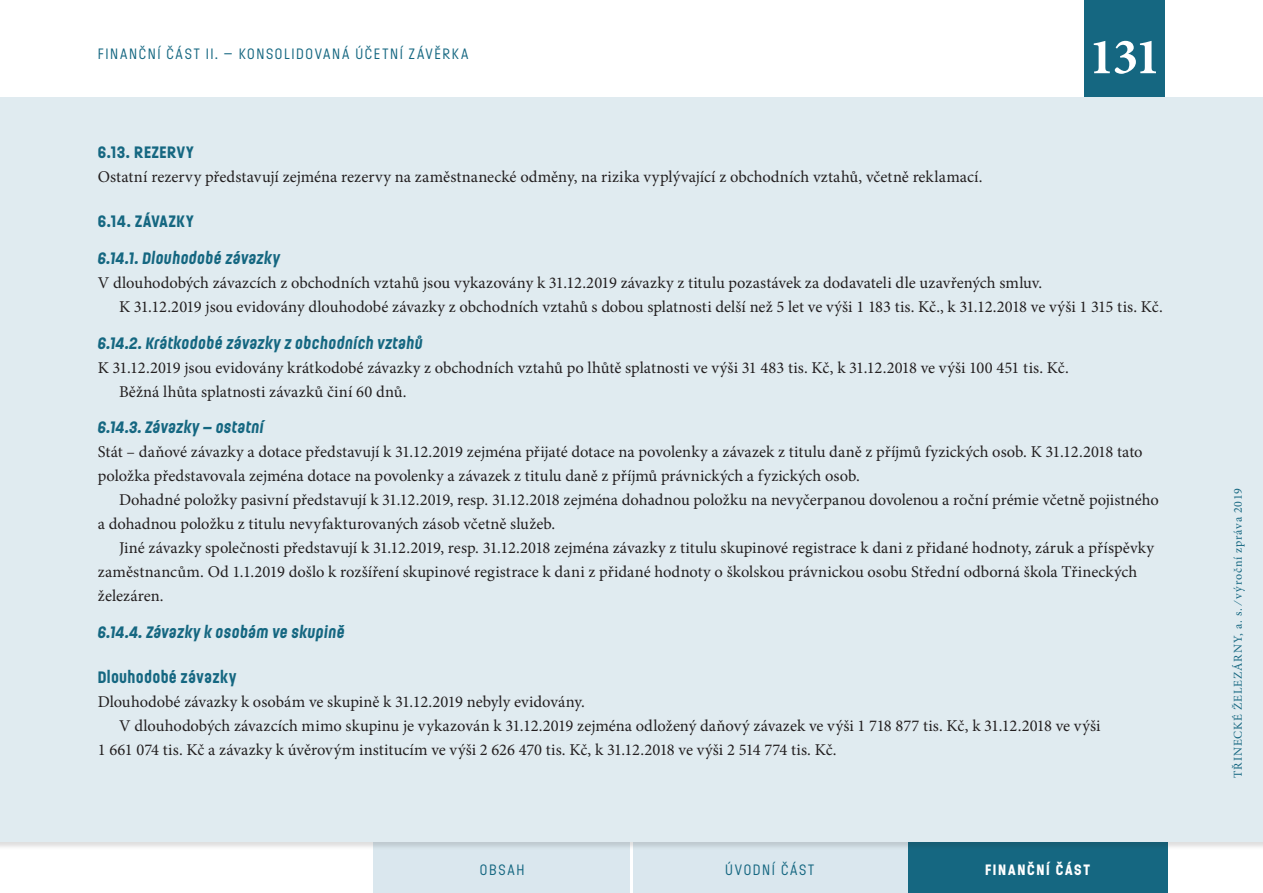
<style>
.page{position:relative;width:1263px;height:893px;background:#fff}
.page>*{position:absolute;margin:0;border:0;box-sizing:border-box;transform-origin:0 0}
.t1{font:700 51px "Minion Pro";color:#fff}
.TextFin_odsazeny{font:16.5px/24px "Minion Pro";color:#231f20}
.TextFin_neodsazeny{font:16.5px/24px "Minion Pro";color:#231f20}
.t2{font:italic 700 16.5px "Ladislav";letter-spacing:.015em;color:#156781}
.FinTit4{font:700 16.5px "Ladislav";letter-spacing:.02em;color:#156781}
.FinTit4-2{font:700 16.5px "Ladislav";letter-spacing:.045em;color:#156781}
.FinTit4-3{font:700 16.5px "Ladislav";letter-spacing:.05em;color:#156781}
.t3{font:15px "Ladislav";letter-spacing:.11em;color:#156781}
.t4{font:700 15px "Ladislav";letter-spacing:.11em;color:#fff}
.t5{font:12px "Minion Pro";letter-spacing:.07em;color:#156781}
</style>
<div class="page">
<div style="left:373px;top:840px;width:258px;height:53px;background:#dae7ee"></div>
<div style="left:631px;top:840px;width:277px;height:53px;background:#dae7ee"></div>
<div style="left:908px;top:840px;width:259px;height:53px;background:#156781"></div>
<hr style="left:630px;top:842px;width:3px;height:51px;background:#fff">
<div style="left:1084px;top:0;width:81px;height:98px;background:#156781"></div>
<div style="left:0;top:98px;width:1263px;height:744px;background:#e0ebf0"></div>
<p class="t3" style="left:98px;top:44px;width:372px">FINANČNÍ ČÁST II. – KONSOLIDOVANÁ ÚČETNÍ ZÁVĚRKA</p>
<h1 class="t1" style="left:1089px;top:21px;width:73px">131</h1>
<p class="FinTit4-2" style="left:98px;top:142px;width:97px">6.13. REZERVY</p>
<p class="TextFin_neodsazeny" style="left:98px;top:165px;width:886px">Ostatní rezervy představují zejména rezervy na zaměstnanecké odměny, na rizika vyplývající z obchodních vztahů, včetně reklamací.</p>
<p class="FinTit4-3" style="left:98px;top:211px;width:97px">6.14. ZÁVAZKY</p>
<p class="t2" style="left:98px;top:248px;width:184px">6.14.1. Dlouhodobé závazky</p>
<p class="TextFin_neodsazeny" style="left:98px;top:271px;width:946px">V dlouhodobých závazcích z obchodních vztahů jsou vykazovány k 31.12.2019 závazky z titulu pozastávek za dodavateli dle uzavřených smluv.</p>
<p class="TextFin_odsazeny" style="left:119px;top:295px;width:1045px">K 31.12.2019 jsou evidovány dlouhodobé závazky z obchodních vztahů s dobou splatnosti delší než 5 let ve výši 1 183 tis. Kč., k 31.12.2018 ve výši 1 315 tis. Kč.</p>
<p class="t2" style="left:98px;top:333px;width:326px">6.14.2. Krátkodobé závazky z obchodních vztahů</p>
<p class="TextFin_neodsazeny" style="left:98px;top:355px;width:972px">K 31.12.2019 jsou evidovány krátkodobé závazky z obchodních vztahů po lhůtě splatnosti ve výši 31 483 tis. Kč, k 31.12.2018 ve výši 100 451 tis. Kč.</p>
<p class="TextFin_odsazeny" style="left:119px;top:379px;width:289px">Běžná lhůta splatnosti závazků činí 60 dnů.</p>
<p class="t2" style="left:98px;top:417px;width:167px">6.14.3. Závazky – ostatní</p>
<p class="TextFin_neodsazeny" style="left:98px;top:440px;width:1046px">Stát – daňové závazky a dotace představují k 31.12.2019 zejména přijaté dotace na povolenky a závazek z titulu daně z příjmů fyzických osob. K 31.12.2018 tato položka představovala zejména dotace na povolenky a závazek z titulu daně z příjmů právnických a fyzických osob.</p>
<p class="TextFin_odsazeny" style="left:98px;top:488px;width:1062px;text-indent:21px">Dohadné položky pasivní představují k 31.12.2019, resp. 31.12.2018 zejména dohadnou položku na nevyčerpanou dovolenou a roční prémie včetně pojistného a dohadnou položku z titulu nevyfakturovaných zásob včetně služeb.</p>
<p class="TextFin_odsazeny" style="left:98px;top:536px;width:1058px;text-indent:21px">Jiné závazky společnosti představují k 31.12.2019, resp. 31.12.2018 zejména závazky z titulu skupinové registrace k dani z přidané hodnoty, záruk a příspěvky zaměstnancům. Od 1.1.2019 došlo k rozšíření skupinové registrace k dani z přidané hodnoty o školskou právnickou osobu Střední odborná škola Třineckých železáren.</p>
<p class="t2" style="left:98px;top:622px;width:248px">6.14.4. Závazky k osobám ve skupině</p>
<p class="FinTit4" style="left:98px;top:667px;width:140px">Dlouhodobé závazky</p>
<p class="TextFin_neodsazeny" style="left:98px;top:690px;width:488px">Dlouhodobé závazky k osobám ve skupině k 31.12.2019 nebyly evidovány.</p>
<p class="TextFin_odsazeny" style="left:98px;top:714px;width:1004px;text-indent:21px">V dlouhodobých závazcích mimo skupinu je vykazován k 31.12.2019 zejména odložený daňový závazek ve výši 1 718 877 tis. Kč, k 31.12.2018 ve výši<br>1 661 074 tis. Kč a závazky k úvěrovým institucím ve výši 2 626 470 tis. Kč, k 31.12.2018 ve výši 2 514 774 tis. Kč.</p>
<p class="t3" style="left:480px;top:860px;width:46px">OBSAH</p>
<p class="t3" style="left:725px;top:860px;width:91px">ÚVODNÍ ČÁST</p>
<p class="t4" style="left:985px;top:860px;width:107px">FINANČNÍ ČÁST</p>
<p class="t5" style="left:1230px;top:778px;width:291px;rotate:-90deg">TŘINECKÉ ŽELEZÁRNY, a. s. ⁄výroční zpráva 2019</p>
</div>
